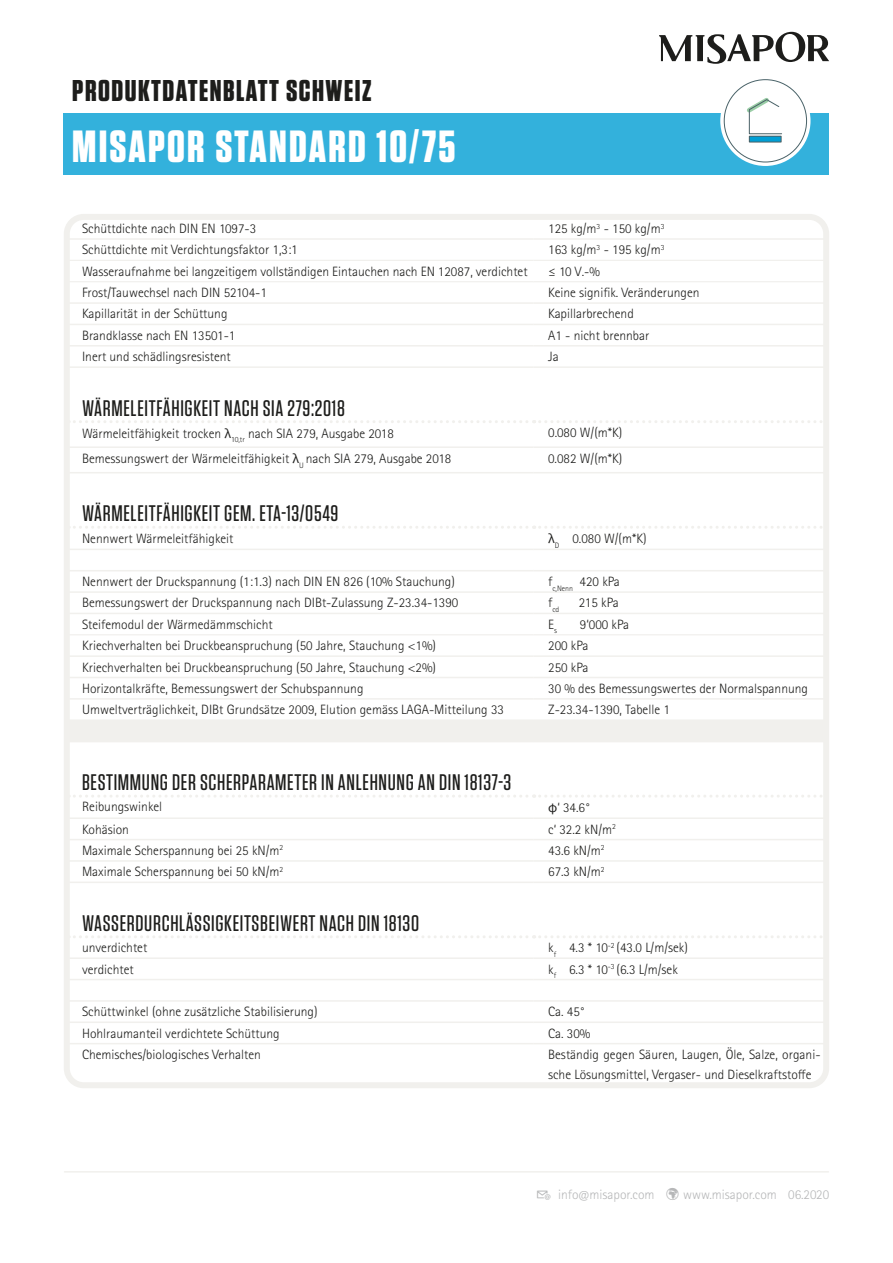
<style>
.page{position:relative;width:893px;height:1263px;background:#fff}
.page>*{position:absolute;margin:0;border:0;box-sizing:border-box;transform-origin:0 0}
.t1{font:700 45px "Tungsten";letter-spacing:.05em;color:#fff}
.t2{font:700 30px "Tungsten";letter-spacing:.05em;color:#1d1d1b}
.t3{font:500 22.5px "Tungsten";letter-spacing:.03em;color:#1d1d1b}
.t4{font:300 13.5px/19.5px "Rotis Sans Serif Std";color:#1d1d1b}
.t5{font:300 13.5px "Rotis Sans Serif Std";color:#b6b7b8}
.t6{font:300 7.8px "Rotis Sans Serif Std";color:#1d1d1b}
.s1{font-family:"Source Sans Pro";font-weight:400}
</style>
<div class="page">
<div style="left:64px;top:113px;width:765px;height:62px;background:#33b1dc"></div>
<hr style="left:65px;top:1171px;width:763px;height:1px;background:#f1f0ed">
<div style="left:71px;top:721px;width:751px;height:20px;background:#f1f0ed"></div>
<hr style="left:68px;top:238px;width:466px;height:2px;background:#f1f0ed">
<hr style="left:534px;top:238px;width:292px;height:2px;background:#f1f0ed">
<hr style="left:68px;top:324px;width:466px;height:1px;background:#f1f0ed">
<hr style="left:534px;top:324px;width:292px;height:1px;background:#f1f0ed">
<hr style="left:68px;top:345px;width:466px;height:2px;background:#f1f0ed">
<hr style="left:534px;top:345px;width:292px;height:2px;background:#f1f0ed">
<hr style="left:67px;top:366px;width:467px;height:2px;background:#f1f0ed">
<hr style="left:534px;top:366px;width:292px;height:2px;background:#f1f0ed">
<hr style="left:68px;top:549px;width:466px;height:1px;background:#f1f0ed">
<hr style="left:534px;top:549px;width:292px;height:1px;background:#f1f0ed">
<hr style="left:68px;top:570px;width:466px;height:1px;background:#f1f0ed">
<hr style="left:534px;top:570px;width:292px;height:1px;background:#f1f0ed">
<hr style="left:68px;top:591px;width:466px;height:2px;background:#f1f0ed">
<hr style="left:534px;top:591px;width:292px;height:2px;background:#f1f0ed">
<hr style="left:68px;top:613px;width:466px;height:1px;background:#f1f0ed">
<hr style="left:534px;top:613px;width:292px;height:1px;background:#f1f0ed">
<hr style="left:68px;top:655px;width:466px;height:2px;background:#f1f0ed">
<hr style="left:534px;top:655px;width:292px;height:2px;background:#f1f0ed">
<hr style="left:68px;top:719px;width:466px;height:2px;background:#f1f0ed">
<hr style="left:534px;top:719px;width:292px;height:2px;background:#f1f0ed">
<hr style="left:67px;top:741px;width:467px;height:1px;background:#f1f0ed">
<hr style="left:534px;top:741px;width:292px;height:1px;background:#f1f0ed">
<hr style="left:67px;top:881px;width:467px;height:2px;background:#f1f0ed">
<hr style="left:534px;top:881px;width:292px;height:2px;background:#f1f0ed">
<hr style="left:68px;top:957px;width:466px;height:2px;background:#f1f0ed">
<hr style="left:534px;top:957px;width:292px;height:2px;background:#f1f0ed">
<hr style="left:68px;top:1021px;width:466px;height:2px;background:#f1f0ed">
<hr style="left:534px;top:1021px;width:292px;height:2px;background:#f1f0ed">
<hr style="left:68px;top:302px;width:466px;height:2px;background:#f1f0ed">
<hr style="left:534px;top:302px;width:292px;height:2px;background:#f1f0ed">
<hr style="left:68px;top:677px;width:466px;height:1px;background:#f1f0ed">
<hr style="left:534px;top:677px;width:292px;height:1px;background:#f1f0ed">
<svg style="left:73px;top:935px;width:749px;height:3px"></svg>
<hr style="left:68px;top:860px;width:466px;height:2px;background:#f1f0ed">
<hr style="left:534px;top:860px;width:292px;height:2px;background:#f1f0ed">
<hr style="left:68px;top:217px;width:466px;height:1px;background:#f1f0ed">
<hr style="left:534px;top:217px;width:292px;height:1px;background:#f1f0ed">
<hr style="left:68px;top:446px;width:466px;height:2px;background:#f1f0ed">
<hr style="left:534px;top:446px;width:292px;height:2px;background:#f1f0ed">
<hr style="left:67px;top:472px;width:467px;height:1px;background:#f1f0ed">
<hr style="left:534px;top:472px;width:292px;height:1px;background:#f1f0ed">
<hr style="left:68px;top:1084px;width:466px;height:1px;background:#f1f0ed">
<hr style="left:534px;top:1084px;width:292px;height:1px;background:#f1f0ed">
<svg style="left:73px;top:420px;width:749px;height:3px"></svg>
<svg style="left:73px;top:795px;width:749px;height:3px"></svg>
<hr style="left:68px;top:1043px;width:466px;height:1px;background:#f1f0ed">
<hr style="left:534px;top:1043px;width:292px;height:1px;background:#f1f0ed">
<hr style="left:68px;top:698px;width:466px;height:2px;background:#f1f0ed">
<hr style="left:534px;top:698px;width:292px;height:2px;background:#f1f0ed">
<hr style="left:68px;top:817px;width:466px;height:2px;background:#f1f0ed">
<hr style="left:534px;top:817px;width:292px;height:2px;background:#f1f0ed">
<hr style="left:68px;top:979px;width:466px;height:1px;background:#f1f0ed">
<hr style="left:534px;top:979px;width:292px;height:1px;background:#f1f0ed">
<hr style="left:68px;top:1000px;width:466px;height:2px;background:#f1f0ed">
<hr style="left:534px;top:1000px;width:292px;height:2px;background:#f1f0ed">
<svg style="left:73px;top:526px;width:749px;height:3px"></svg>
<hr style="left:68px;top:839px;width:466px;height:1px;background:#f1f0ed">
<hr style="left:534px;top:839px;width:292px;height:1px;background:#f1f0ed">
<hr style="left:68px;top:260px;width:466px;height:1px;background:#f1f0ed">
<hr style="left:534px;top:260px;width:292px;height:1px;background:#f1f0ed">
<hr style="left:68px;top:281px;width:466px;height:1px;background:#f1f0ed">
<hr style="left:534px;top:281px;width:292px;height:1px;background:#f1f0ed">
<hr style="left:68px;top:634px;width:466px;height:1px;background:#f1f0ed">
<hr style="left:534px;top:634px;width:292px;height:1px;background:#f1f0ed">
<div style="left:64px;top:214px;width:765px;height:874px;border:6px solid #f1f0ed;border-radius:17px"></div>
<svg style="left:659px;top:32px;width:170px;height:32px"></svg>
<div style="left:720px;top:76px;width:90px;height:90px;background:#fff;border-radius:50%"></div>
<svg style="left:724px;top:79px;width:83px;height:84px"></svg>
<div style="left:749px;top:136px;width:32px;height:6px;background:#009ed4"></div>
<div style="left:749px;top:136px;width:32px;height:6px;border:1px solid #496167"></div>
<h2 class="t2" style="left:72px;top:74px;width:301px">PRODUKTDATENBLATT SCHWEIZ</h2>
<h1 class="t1" style="left:72px;top:122px;width:385px">MISAPOR STANDARD 10/75</h1>
<p class="t4" style="left:82px;top:219px;width:176px">Schüttdichte nach DIN EN 1097-3</p>
<p class="t4" style="left:548px;top:219px;width:118px">125 kg/m<sup>3</sup> - 150 kg/m<sup>3</sup></p>
<p class="t4" style="left:82px;top:240px;width:217px">Schüttdichte mit Verdichtungsfaktor 1,3:1</p>
<p class="t4" style="left:548px;top:240px;width:118px">163 kg/m<sup>3</sup> - 195 kg/m<sup>3</sup></p>
<p class="t4" style="left:82px;top:262px;width:447px">Wasseraufnahme bei langzeitigem vollständigen Eintauchen nach EN 12087, verdichtet</p>
<p class="t4" style="left:548px;top:262px;width:53px">≤ 10 V.-%</p>
<p class="t4" style="left:82px;top:283px;width:186px">Frost/Tauwechsel nach DIN 52104-1</p>
<p class="t4" style="left:548px;top:283px;width:153px">Keine signifik. Veränderungen</p>
<p class="t4" style="left:82px;top:304px;width:147px">Kapillarität in der Schüttung</p>
<p class="t4" style="left:548px;top:304px;width:87px">Kapillarbrechend</p>
<p class="t4" style="left:82px;top:326px;width:155px">Brandklasse nach EN 13501-1</p>
<p class="t4" style="left:548px;top:326px;width:103px">A1 - nicht brennbar</p>
<p class="t4" style="left:82px;top:347px;width:150px">Inert und schädlingsresistent</p>
<p class="t4" style="left:548px;top:347px;width:12px">Ja</p>
<h3 class="t3" style="left:82px;top:396px;width:264px">WÄRMELEITFÄHIGKEIT NACH SIA 279:2018</h3>
<p class="t4" style="left:82px;top:424px;width:313px">Wärmeleitfähigkeit trocken <span class="s1">λ</span><sub>10,tr</sub> nach SIA 279, Ausgabe 2018</p>
<p class="t4" style="left:548px;top:423px;width:76px">0.080 W/(m*K)</p>
<p class="t4" style="left:82px;top:449px;width:371px">Bemessungswert der Wärmeleitfähigkeit <span class="s1">λ</span><sub>U</sub> nach SIA 279, Ausgabe 2018</p>
<p class="t4" style="left:548px;top:448px;width:76px">0.082 W/(m*K)</p>
<h3 class="t3" style="left:82px;top:502px;width:258px">WÄRMELEITFÄHIGKEIT GEM. ETA-13/0549</h3>
<p class="t4" style="left:82px;top:528px;width:153px">Nennwert Wärmeleitfähigkeit</p>
<p class="t4" style="left:548px;top:529px;width:100px"><span class="s1">λ</span><sub>D</sub> 0.080 W/(m*K)</p>
<p class="t4" style="left:82px;top:572px;width:374px">Nennwert der Druckspannung (1:1.3) nach DIN EN 826 (10% Stauchung)</p>
<p class="t4" style="left:548px;top:572px;width:73px">f<sub>c,Nenn</sub> 420 kPa</p>
<p class="t4" style="left:82px;top:593px;width:378px">Bemessungswert der Druckspannung nach DIBt-Zulassung Z-23.34-1390</p>
<p class="t6" style="left:548px;top:605px;width:13px"><sup>f</sup>cd</p>
<p class="t4" style="left:579px;top:593px;width:41px">215 kPa</p>
<p class="t4" style="left:82px;top:615px;width:192px">Steifemodul der Wärmedämmschicht</p>
<p class="t4" style="left:548px;top:615px;width:10px">E<sub>s</sub></p>
<p class="t4" style="left:580px;top:615px;width:51px">9‘000 kPa</p>
<p class="t4" style="left:82px;top:636px;width:355px">Kriechverhalten bei Druckbeanspruchung (50 Jahre, Stauchung &lt;1%)</p>
<p class="t4" style="left:548px;top:636px;width:42px">200 kPa</p>
<p class="t4" style="left:82px;top:657px;width:355px">Kriechverhalten bei Druckbeanspruchung (50 Jahre, Stauchung &lt;2%)</p>
<p class="t4" style="left:548px;top:657px;width:42px">250 kPa</p>
<p class="t4" style="left:82px;top:679px;width:283px">Horizontalkräfte, Bemessungswert der Schubspannung</p>
<p class="t4" style="left:548px;top:679px;width:261px">30 % des Bemessungswertes der Normalspannung</p>
<p class="t4" style="left:82px;top:700px;width:423px">Umweltverträglichkeit, DIBt Grundsätze 2009, Elution gemäss LAGA-Mitteilung 33</p>
<p class="t4" style="left:548px;top:700px;width:123px">Z-23.34-1390, Tabelle 1</p>
<h3 class="t3" style="left:82px;top:770px;width:431px">BESTIMMUNG DER SCHERPARAMETER IN ANLEHNUNG AN DIN 18137-3</h3>
<p class="t4" style="left:82px;top:797px;width:82px">Reibungswinkel</p>
<p class="t4" style="left:548px;top:798px;width:44px"><span class="s1">φ</span>‘ 34.6°</p>
<p class="t4" style="left:82px;top:819px;width:48px">Kohäsion</p>
<p class="t4" style="left:548px;top:819px;width:69px">c‘ 32.2 kN/m<sup>2</sup></p>
<p class="t4" style="left:82px;top:841px;width:203px">Maximale Scherspannung bei 25 kN/m<sup>2</sup></p>
<p class="t4" style="left:548px;top:841px;width:58px">43.6 kN/m<sup>2</sup></p>
<p class="t4" style="left:82px;top:862px;width:203px">Maximale Scherspannung bei 50 kN/m<sup>2</sup></p>
<p class="t4" style="left:548px;top:862px;width:58px">67.3 kN/m<sup>2</sup></p>
<h3 class="t3" style="left:82px;top:911px;width:338px">WASSERDURCHLÄSSIGKEITSBEIWERT NACH DIN 18130</h3>
<p class="t4" style="left:82px;top:938px;width:67px">unverdichtet</p>
<p class="t4" style="left:548px;top:938px;width:141px">k<sub>f</sub> 4.3 * 10<sup>-2</sup> (43.0 L/m/sek)</p>
<p class="t4" style="left:82px;top:959px;width:53px">verdichtet</p>
<p class="t4" style="left:548px;top:959px;width:131px">k<sub>f</sub> 6.3 * 10<sup>-3</sup> (6.3 L/m/sek</p>
<p class="t4" style="left:82px;top:1002px;width:237px">Schüttwinkel (ohne zusätzliche Stabilisierung)</p>
<p class="t4" style="left:548px;top:1002px;width:39px">Ca. 45°</p>
<p class="t4" style="left:82px;top:1023px;width:199px">Hohlraumanteil verdichtete Schüttung</p>
<p class="t4" style="left:548px;top:1023px;width:44px">Ca. 30%</p>
<p class="t4" style="left:82px;top:1045px;width:180px">Chemisches/biologisches Verhalten</p>
<p class="t4" style="left:548px;top:1045px;width:274px">Beständig gegen Säuren, Laugen, Öle, Salze, organi&shy;sche Lösungsmittel, Vergaser- und Dieselkraftstoffe</p>
<p class="t5" style="left:558px;top:1187px;width:98px">info@misapor.com</p>
<p class="t5" style="left:683px;top:1187px;width:148px">www.misapor.com 06.2020</p>
</div>
